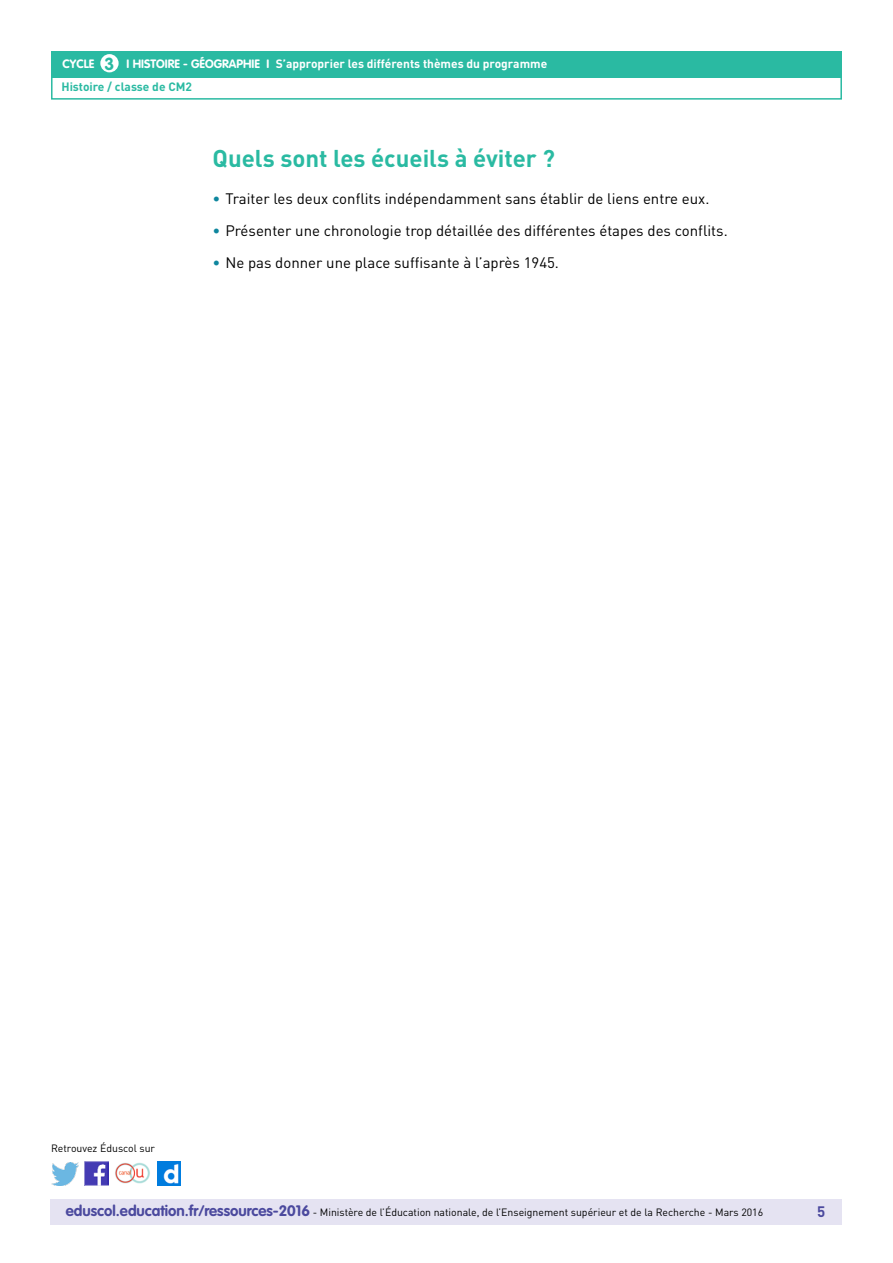
<style>
.page{position:relative;width:893px;height:1263px;background:#fff}
.page>*{position:absolute;margin:0;border:0;box-sizing:border-box;transform-origin:0 0}
.t1{font:700 24px "DIN Pro";color:#2abaa2}
.t2{font:700 17.25px "VAG Rounded Std";color:#2abaa2}
.t3{font:15px "DIN Pro";color:#000}
.t4{font:700 15px "DIN Pro";color:#4b499e}
.t5{font:700 12px "DIN Pro";color:#fff}
.t6{font:700 12px "VAG Rounded Std";color:#fff}
.t7{font:700 12px "DIN Pro";color:#2abaa2}
.t8{font:10.5px "DIN Pro";color:#000}
.s1{font-family:"VAG Rounded Std"}
.s2{color:#0e869e}
.s3{font-family:"VAG Rounded Std";font-weight:700;font-size:15px;color:#4b499e}
</style>
<div class="page">
<div style="left:50px;top:1199px;width:791px;height:26px;background:#e5e3f2"></div>
<div style="left:51px;top:51px;width:791px;height:27px;background:#2abaa2"></div>
<div style="left:100px;top:54px;width:19px;height:18px;background:#fff;border-radius:50%"></div>
<div style="left:51px;top:75px;width:791px;height:25px;border:2px solid #2abaa2"></div>
<img style="left:85px;top:1162px;width:23px;height:23px">
<img style="left:51px;top:1163px;width:28px;height:22px">
<img style="left:158px;top:1162px;width:22px;height:23px">
<img style="left:115px;top:1162px;width:35px;height:22px">
<p class="t6" style="left:63px;top:57px;width:33px">CYCLE</p>
<p class="t6" style="left:127px;top:57px;width:123px">I Histoire - Géographie</p>
<p class="t2" style="left:105px;top:53px;width:11px">3</p>
<p class="t5" style="left:266px;top:56px;width:282px"><span class="s1">I</span> S’approprier les différents thèmes du programme</p>
<p class="t7" style="left:61px;top:79px;width:132px">Histoire / classe de CM2</p>
<h1 class="t1" style="left:213px;top:143px;width:344px">Quels sont les écueils à éviter ?</h1>
<p class="t3" style="left:213px;top:189px;width:498px"><span class="s2">•</span> Traiter les deux conflits indépendamment sans établir de liens entre eux.</p>
<p class="t3" style="left:213px;top:221px;width:517px"><span class="s2">•</span> Présenter une chronologie trop détaillée des différentes étapes des conflits.</p>
<p class="t3" style="left:213px;top:253px;width:348px"><span class="s2">•</span> Ne pas donner une place suffisante à l’après 1945.</p>
<p class="t8" style="left:51px;top:1141px;width:106px">Retrouvez Éduscol sur</p>
<p class="t8" style="left:66px;top:1205px;width:699px"><span class="s3">eduscol.education.fr/ressources-2016</span> - Ministère de l’Éducation nationale, de l’Enseignement supérieur et de la Recherche - Mars 2016</p>
<p class="t4" style="left:817px;top:1201px;width:10px">5</p>
</div>
